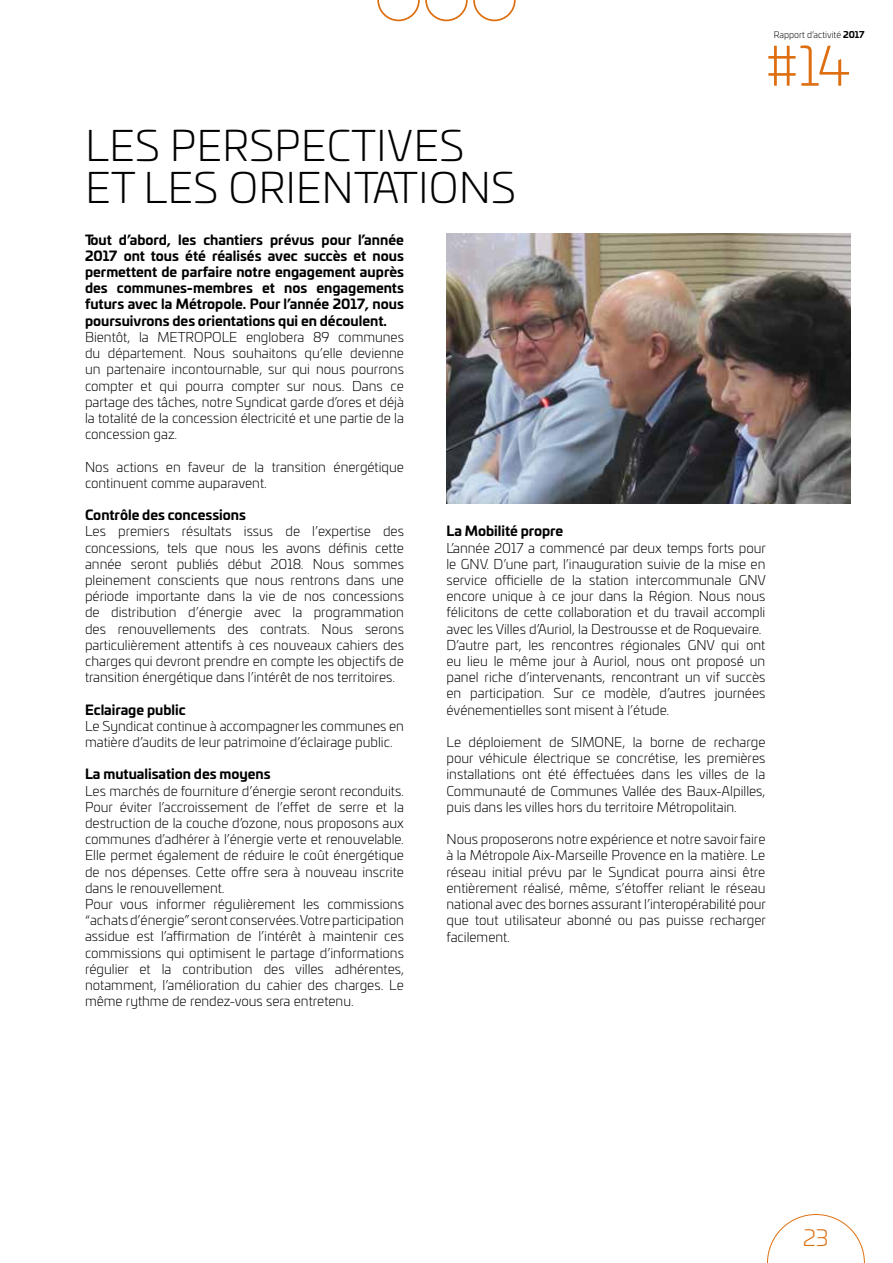
<style>
.page{position:relative;width:893px;height:1263px;background:#fff}
.page>*{position:absolute;margin:0;border:0;box-sizing:border-box;transform-origin:0 0}
.t1{font:300 54px "Univia Pro";color:#de6f11}
.t2{font:300 42px/42px "Univia Pro";letter-spacing:.01em;color:#000}
.t3{font:300 22.5px "Univia Pro";color:#de6f11}
.t4{font:300 13.5px/16.2px "Univia Pro";color:#000}
.t5{font:700 13.5px/16.2px "Univia Pro";color:#000;text-align:justify}
.t6{font:300 9px "Univia Pro";color:#000}
.s1{font-weight:700}
</style>
<div class="page">
<img style="left:446px;top:234px;width:404px;height:269px">
<svg style="left:377px;top:0;width:139px;height:21px"></svg>
<svg style="left:767px;top:1214px;width:98px;height:49px"></svg>
<p class="t6" style="left:774px;top:29px;width:92px">Rapport d’activité <span class="s1">2017</span></p>
<h2 class="t2" style="left:85px;top:123px;width:432px">LES PERSPECTIVES<br>ET LES ORIENTATIONS</h2>
<h1 class="t1" style="left:765px;top:28px;width:87px">#14</h1>
<p class="t5" style="left:85px;top:230px;width:320px">Tout d’abord, les chantiers prévus pour l’année 2017 ont tous été réalisés avec succès et nous permettent de parfaire notre engagement auprès des communes-membres et nos engagements futurs avec la Métropole. Pour l’année 2017, nous poursuivrons des orientations qui en découlent.</p>
<p class="t4" style="left:85px;top:328px;width:320px;text-align:justify">Bientôt, la METROPOLE englobera 89 communes du département. Nous souhaitons qu’elle devienne un partenaire incontournable, sur qui nous pourrons compter et qui pourra compter sur nous. Dans ce partage des tâches, notre Syndicat garde d’ores et déjà la totalité de la concession électricité et une partie de la concession gaz.</p>
<p class="t4" style="left:85px;top:458px;width:320px">Nos actions en faveur de la transition énergétique continuent comme auparavent.</p>
<p class="t5" style="left:85px;top:506px;width:162px">Contrôle des concessions</p>
<p class="t4" style="left:85px;top:523px;width:320px;text-align:justify">Les premiers résultats issus de l’expertise des concessions, tels que nous les avons définis cette année seront publiés début 2018. Nous sommes pleinement conscients que nous rentrons dans une période importante dans la vie de nos concessions de distribution d’énergie avec la programmation des renouvellements des contrats. Nous serons particulièrement attentifs à ces nouveaux cahiers des charges qui devront prendre en compte les objectifs de transition énergétique dans l’intérêt de nos territoires.</p>
<p class="t5" style="left:85px;top:700px;width:102px">Eclairage public</p>
<p class="t4" style="left:85px;top:717px;width:320px">Le Syndicat continue à accompagner les communes en matière d’audits de leur patrimoine d’éclairage public.</p>
<p class="t5" style="left:85px;top:765px;width:187px">La mutualisation des moyens</p>
<p class="t4" style="left:85px;top:782px;width:320px">Les marchés de fourniture d’énergie seront reconduits.<br>Pour éviter l’accroissement de l’effet de serre et la destruction de la couche d’ozone, nous proposons aux communes d’adhérer à l’énergie verte et renouvelable.<br>Elle permet également de réduire le coût énergétique de nos dépenses. Cette offre sera à nouveau inscrite dans le renouvellement.<br>Pour vous informer régulièrement les commissions “achats d’énergie” seront conservées. Votre participation assidue est l’affirmation de l’intérêt à maintenir ces commissions qui optimisent le partage d’informations régulier et la contribution des villes adhérentes, notamment, l’amélioration du cahier des charges. Le même rythme de rendez-vous sera entretenu.</p>
<p class="t5" style="left:446px;top:522px;width:118px">La Mobilité propre</p>
<p class="t4" style="left:446px;top:539px;width:321px">L’année 2017 a commencé par deux temps forts pour le GNV. D’une part, l’inauguration suivie de la mise en service officielle de la station intercommunale GNV encore unique à ce jour dans la Région. Nous nous félicitons de cette collaboration et du travail accompli avec les Villes d’Auriol, la Destrousse et de Roquevaire.<br>D’autre part, les rencontres régionales GNV qui ont eu lieu le même jour à Auriol, nous ont proposé un panel riche d’intervenants, rencontrant un vif succès en participation. Sur ce modèle, d’autres journées événementielles sont misent à l’étude.</p>
<p class="t4" style="left:446px;top:733px;width:320px;text-align:justify">Le déploiement de SIMONE, la borne de recharge pour véhicule électrique se concrétise, les premières installations ont été éffectuées dans les villes de la Communauté de Communes Vallée des Baux-Alpilles, puis dans les villes hors du territoire Métropolitain.</p>
<p class="t4" style="left:446px;top:831px;width:321px;text-align:justify">Nous proposerons notre expérience et notre savoir faire à la Métropole Aix-Marseille Provence en la matière. Le réseau initial prévu par le Syndicat pourra ainsi être entièrement réalisé, même, s’étoffer reliant le réseau national avec des bornes assurant l’interopérabilité pour que tout utilisateur abonné ou pas puisse recharger facilement.</p>
<h3 class="t3" style="left:803px;top:1222px;width:27px">23</h3>
</div>
